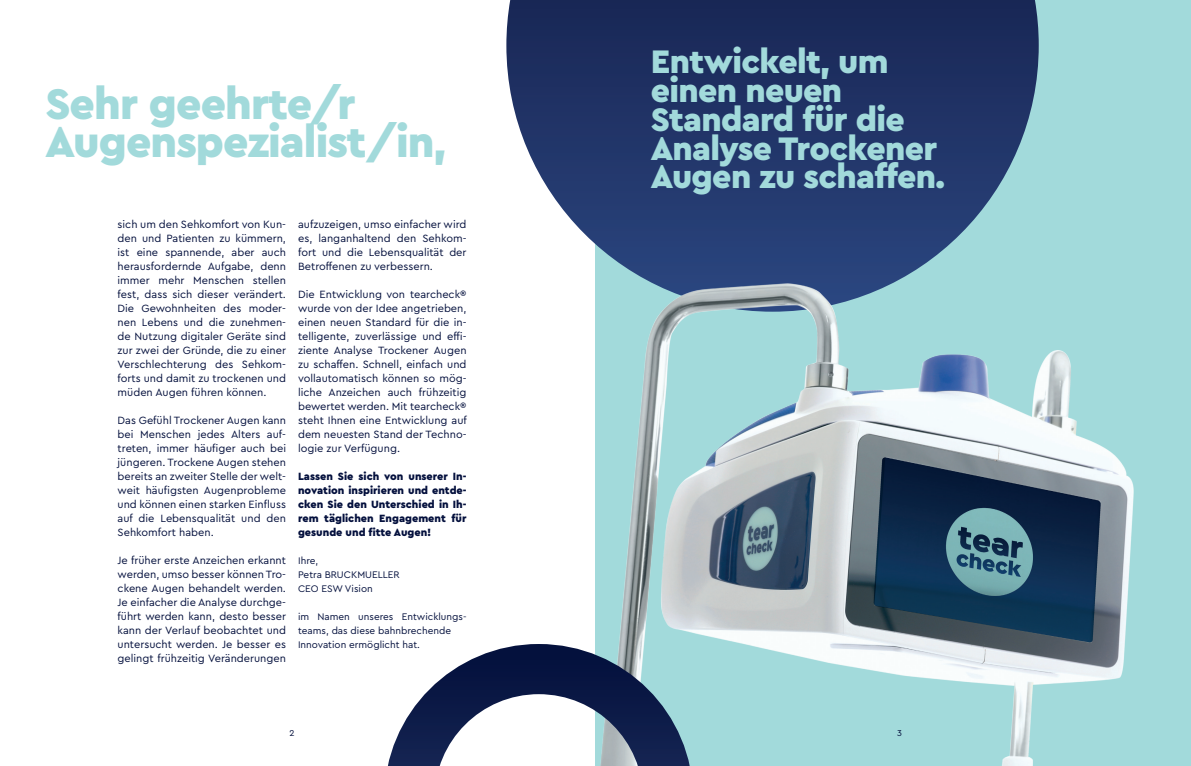
<style>
.page{position:relative;width:1191px;height:766px;background:#fff}
.page>*{position:absolute;margin:0;border:0;box-sizing:border-box;transform-origin:0 0}
.t1{font:900 44.8px/37.9px "Cera Pro";letter-spacing:-.02em;color:#a2dadb}
.t2{font:900 34.1px/28.8px "Cera Pro";letter-spacing:-.02em;color:#a2dadb}
.t3{font:11px/14px "Cera Pro";color:#04103d;text-align:justify}
.t4{font:900 11px/14px "Cera Pro";color:#04103d;text-align:justify}
.t5{font:10px/14px "Cera Pro";color:#04103d}
.t6{font:9px "Cera Pro";color:#04103d}
</style>
<div class="page">
<div style="left:595px;top:0;width:596px;height:765px;background:#a2dadb"></div>
<svg style="left:506px;top:0;width:532px;height:266px;background:#344875"></svg>
<img style="left:619px;top:266px;width:515px;height:499px">
<svg style="left:388px;top:643px;width:305px;height:122px"></svg>
<h1 class="t1" style="left:45px;top:84px;width:402px">Sehr geehrte/r<br>Augenspezialist/in,</h1>
<p class="t3" style="left:118px;top:217px;width:170px">sich um den Sehkomfort von Kun&shy;den und Patienten zu kümmern, ist eine spannende, aber auch herausfordernde Aufgabe, denn immer mehr Menschen stellen fest, dass sich dieser verändert.<br>Die Gewohnheiten des moder&shy;nen Lebens und die zunehmen&shy;de Nutzung digitaler Geräte sind zur zwei der Gründe, die zu einer Verschlechterung des Sehkom&shy;forts und damit zu trockenen und müden Augen führen können.</p>
<p class="t3" style="left:118px;top:413px;width:170px">Das Gefühl Trockener Augen kann bei Menschen jedes Alters auf&shy;treten, immer häufiger auch bei jüngeren. Trockene Augen stehen bereits an zweiter Stelle der welt&shy;weit häufigsten Augenprobleme und können einen starken Einfluss auf die Lebensqualität und den Sehkomfort haben.</p>
<p class="t3" style="left:118px;top:553px;width:170px">Je früher erste Anzeichen erkannt werden, umso besser können Tro&shy;ckene Augen behandelt werden.<br>Je einfacher die Analyse durchge&shy;führt werden kann, desto besser kann der Verlauf beobachtet und untersucht werden. Je besser es gelingt frühzeitig Veränderungen</p>
<p class="t3" style="left:298px;top:217px;width:170px">aufzuzeigen, umso einfacher wird es, langanhaltend den Sehkom&shy;fort und die Lebensqualität der Betroffenen zu verbessern.</p>
<p class="t3" style="left:298px;top:287px;width:170px">Die Entwicklung von tearcheck® wurde von der Idee angetrieben, einen neuen Standard für die in&shy;telligente, zuverlässige und effi&shy;ziente Analyse Trockener Augen zu schaffen. Schnell, einfach und vollautomatisch können so mög&shy;liche Anzeichen auch frühzeitig bewertet werden. Mit tearcheck® steht Ihnen eine Entwicklung auf dem neuesten Stand der Techno&shy;logie zur Verfügung.</p>
<p class="t4" style="left:298px;top:469px;width:170px">Lassen Sie sich von unserer In&shy;novation inspirieren und entde&shy;cken Sie den Unterschied in Ih&shy;rem täglichen Engagement für gesunde und fitte Augen!</p>
<p class="t5" style="left:298px;top:553px;width:103px">Ihre,<br>Petra BRUCKMUELLER<br>CEO ESW Vision</p>
<p class="t5" style="left:298px;top:609px;width:170px">im Namen unseres Entwicklungs&shy;teams, das diese bahnbrechende<br>Innovation ermöglicht hat.</p>
<h2 class="t2" style="left:651px;top:46px;width:296px">Entwickelt, um einen neuen<br>Standard für die<br>Analyse Trockener<br>Augen zu schaffen.</h2>
<p class="t6" style="left:289px;top:726px;width:7px">2</p>
<p class="t6" style="left:897px;top:726px;width:6px">3</p>
</div>
